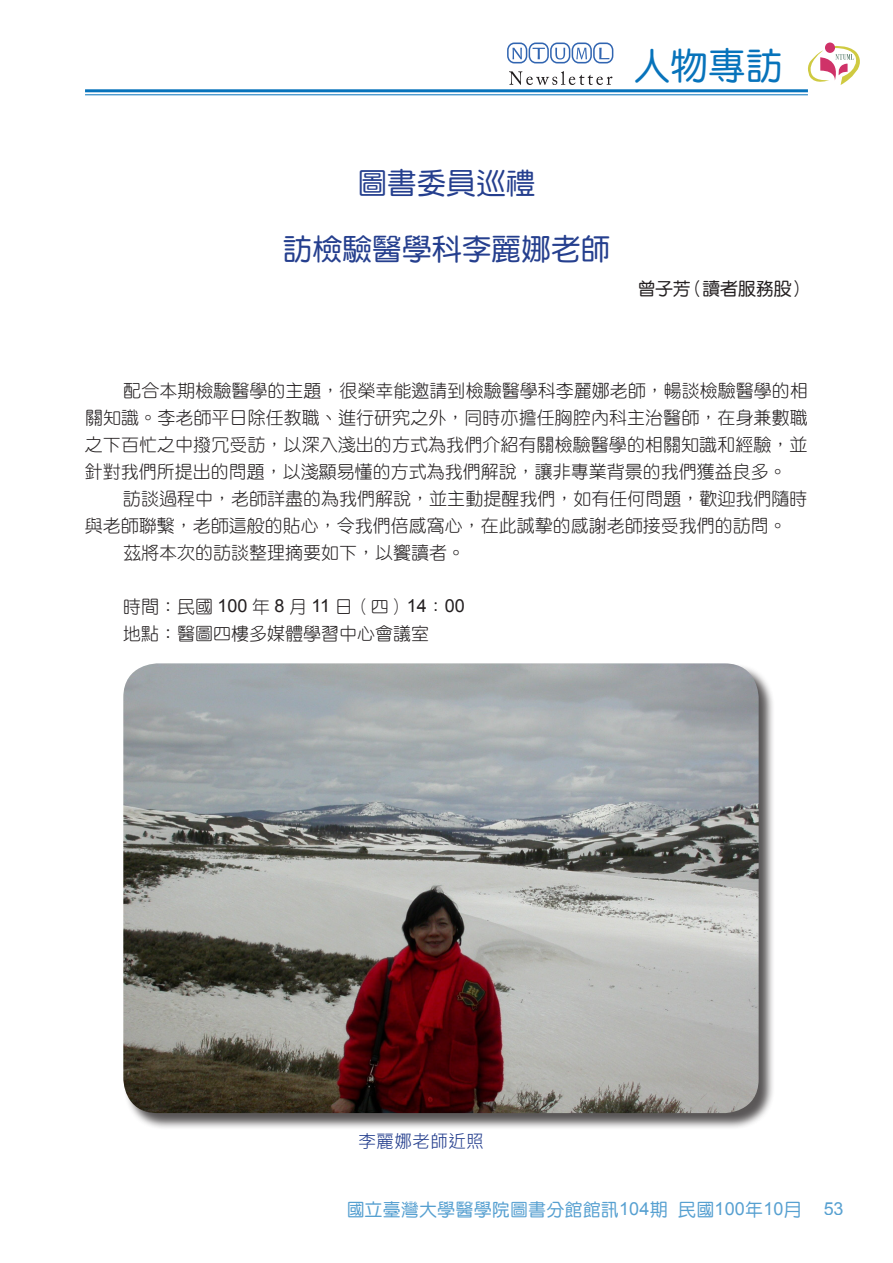
<style>
.page{position:relative;width:893px;height:1263px;background:#fff}
.page>*{position:absolute;margin:0;border:0;box-sizing:border-box;transform-origin:0 0}
.t1{font:37.5px "DF Yuan Md HKP BF";color:#0773bb}
.t2{font:30px "DF Yuan Md HKP BF";letter-spacing:-.01em;color:#253f8e}
.t3{font:18px/27px "DF Yuan Lt HK BF";color:#231f20;text-align:justify}
.t4{font:18px "DF Yuan Md HKP BF";letter-spacing:.01em;color:#0773bb}
.t5{font:18px "DF Yuan Md HKP BF";letter-spacing:-.01em;color:#231f20}
.t6{font:18px "Microsoft Jheng Hei";color:#253f8e}
.s1{font-family:"Arial"}
</style>
<div class="page">
<svg style="left:825px;top:43px;width:10px;height:10px"></svg>
<svg style="left:808px;top:45px;width:52px;height:40px"></svg>
<hr style="left:85px;top:89px;width:723px;height:3px;background:#0773bb">
<hr style="left:85px;top:94px;width:723px;height:1px;background:#0773bb">
<svg style="left:507px;top:43px;width:106px;height:20px"></svg>
<svg style="left:509px;top:71px;width:103px;height:14px"></svg>
<div style="left:124px;top:664px;width:651px;height:466px;background:#231f20;opacity:.75"></div>
<img style="left:123px;top:663px;width:636px;height:450px">
<h1 class="t1" style="left:633px;top:47px;width:151px">人物專訪</h1>
<h2 class="t2" style="left:357px;top:168px;width:180px">圖書委員巡禮</h2>
<h2 class="t2" style="left:282px;top:234px;width:329px">訪檢驗醫學科李麗娜老師</h2>
<p class="t5" style="left:638px;top:279px;width:171px">曾子芳（讀者服務股）</p>
<p class="t3" style="left:85px;top:377px;width:725px;text-indent:39px">配合本期檢驗醫學的主題，很榮幸能邀請到檢驗醫學科李麗娜老師，暢談檢驗醫學的相關知識。李老師平日除任教職、進行研究之外，同時亦擔任胸腔內科主治醫師，在身兼數職之下百忙之中撥冗受訪，以深入淺出的方式為我們介紹有關檢驗醫學的相關知識和經驗，並針對我們所提出的問題，以淺顯易懂的方式為我們解說，讓非專業背景的我們獲益良多。</p>
<p class="t3" style="left:123px;top:485px;width:686px">訪談過程中，老師詳盡的為我們解說，並主動提醒我們，如有任何問題，歡迎我們隨時</p>
<p class="t3" style="left:85px;top:512px;width:703px">與老師聯繫，老師這般的貼心，令我們倍感窩心，在此誠摯的感謝老師接受我們的訪問。</p>
<p class="t3" style="left:123px;top:539px;width:344px">茲將本次的訪談整理摘要如下，以饗讀者。</p>
<p class="t3" style="left:123px;top:593px;width:343px">時間：民國 <span class="s1">100</span> 年 <span class="s1">8</span> 月 <span class="s1">11</span> 日（四）<span class="s1">14</span>：<span class="s1">00</span>地點：醫圖四樓多媒體學習中心會議室</p>
<p class="t6" style="left:358px;top:1130px;width:128px">李麗娜老師近照</p>
<p class="t4" style="left:346px;top:1200px;width:499px">國立臺灣大學醫學院圖書分館館訊<span class="s1">104</span>期民國<span class="s1">100</span>年<span class="s1">10</span>月 <span class="s1">53</span></p>
</div>
